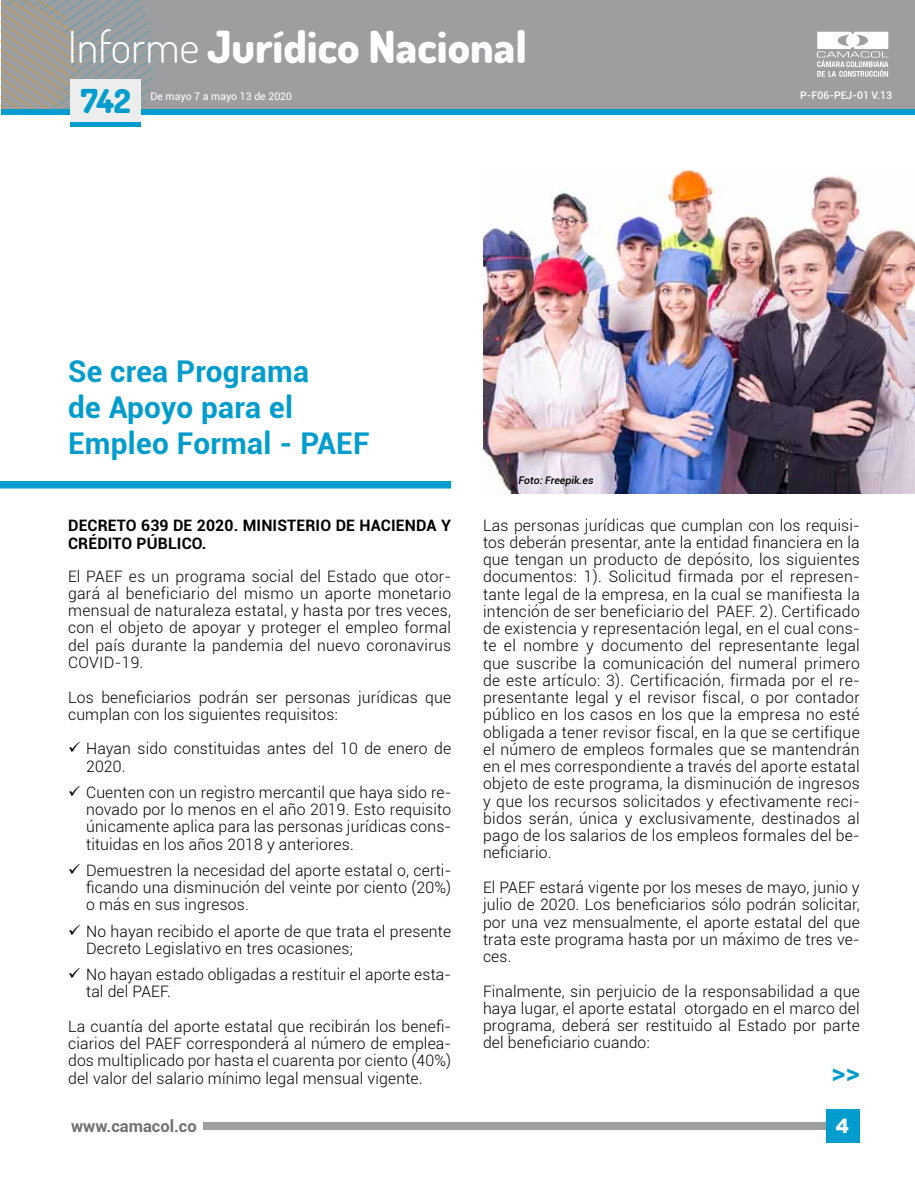
<style>
.page{position:relative;width:915px;height:1191px;background:#fff}
.page>*{position:absolute;margin:0;border:0;box-sizing:border-box;transform-origin:0 0}
.t1{font:800 44.25px "Dosis";color:#fff}
.t2{font:800 33px "Dosis";color:#009cce}
.t3{font:700 30px/36px "Roboto";letter-spacing:.01em;color:#009cce}
.t4{font:700 27px "Roboto";color:#009cce}
.t5{font:900 19.5px "Roboto";color:#fff}
.t6{font:900 19.5px "Arial";color:#fff}
.t7{font:700 16.5px "Roboto";color:#707172}
.t8{font:300 15.75px/17.2px "Roboto";letter-spacing:.01em;color:#000;text-align:justify}
.t9{font:700 15.75px "Roboto";letter-spacing:.01em;color:#000}
.t10{font:10.5px "Roboto";color:#fff}
.t11{font:500 10.5px "Roboto";color:#fff}
.t12{font:italic 500 10.5px "Roboto";color:#000}
.s1{font-weight:300}
</style>
<div class="page">
<div style="left:203px;top:1122px;width:655px;height:7px;background:#9c9e9f"></div>
<div style="left:825px;top:1109px;width:33px;height:34px;background:#009cce"></div>
<div style="left:1px;top:0;width:913px;height:108px;background:#9c9e9f"></div>
<div style="left:1px;top:109px;width:913px;height:5px;background:#009cce"></div>
<svg style="left:1px;top:0;width:158px;height:109px"></svg>
<svg style="left:817px;top:32px;width:71px;height:45px"></svg>
<div style="left:70px;top:122px;width:70px;height:5px;background:#009cce"></div>
<div style="left:70px;top:79px;width:70px;height:43px;background:#eceded"></div>
<img style="left:483px;top:170px;width:431px;height:323px">
<div style="left:0;top:481px;width:451px;height:7px;background:#009cce"></div>
<h1 class="t1" style="left:68px;top:18px;width:460px"><span class="s1">Informe</span> Jurídico Nacional</h1>
<h2 class="t2" style="left:81px;top:80px;width:51px">742</h2>
<p class="t10" style="left:150px;top:89px;width:143px">De mayo 7 a mayo 13 de 2020</p>
<h3 class="t3" style="left:68px;top:352px;width:300px">Se crea Programa<br>de Apoyo para el<br>Empleo Formal - PAEF</h3>
<p class="t12" style="left:518px;top:473px;width:76px">Foto: Freepik.es</p>
<p class="t11" style="left:800px;top:87px;width:93px">P-F06-PEJ-01 V.13</p>
<p class="t9" style="left:68px;top:515px;width:214px">Decreto 639 de 2020. Mi niste</p>
<p class="t9" style="left:305px;top:515px;width:147px">rio de Hacienda y</p>
<p class="t9" style="left:68px;top:533px;width:140px">Crédito Público.</p>
<p class="t8" style="left:68px;top:567px;width:384px">El PAEF es un programa social del Estado que otor&shy;gará al beneficiario del mismo un aporte monetario mensual de naturaleza estatal, y hasta por tres veces, con el objeto de apoyar y proteger el empleo formal del país durante la pandemia del nuevo coronavirus COVID-19.</p>
<p class="t8" style="left:68px;top:687px;width:384px">Los beneficiarios podrán ser personas jurídicas que cumplan con los siguientes requisitos:</p>
<p class="t8" style="left:86px;top:739px;width:366px;text-indent:-18px">✓ Hayan sido constituidas antes del 10 de enero de<br>2020.</p>
<p class="t8" style="left:86px;top:783px;width:366px;text-indent:-18px">✓ Cuenten con un registro mercantil que haya sido re&shy;novado por lo menos en el año 2019. Esto requisito únicamente aplica para las personas jurídicas cons&shy;tituidas en los años 2018 y anteriores.</p>
<p class="t8" style="left:86px;top:861px;width:366px;text-indent:-18px">✓ Demuestren la necesidad del aporte estatal o, certi&shy;ficando una disminución del veinte por ciento (20%) o más en sus ingresos.</p>
<p class="t8" style="left:86px;top:921px;width:366px;text-indent:-18px">✓ No hayan recibido el aporte de que trata el presente<br>Decreto Legislativo en tres ocasiones;</p>
<p class="t8" style="left:86px;top:965px;width:366px;text-indent:-18px">✓ No hayan estado obligadas a restituir el aporte esta&shy;tal del PAEF.</p>
<p class="t8" style="left:68px;top:1017px;width:384px">La cuantía del aporte estatal que recibirán los benefi&shy;ciarios del PAEF corresponderá al número de emplea&shy;dos multiplicado por hasta el cuarenta por ciento (40%) del valor del salario mínimo legal mensual vigente.</p>
<p class="t8" style="left:483px;top:516px;width:378px">Las personas jurídicas que cumplan con los requisi&shy;tos deberán presentar, ante la entidad financiera en la que tengan un producto de depósito, los siguientes documentos: 1). Solicitud firmada por el represen&shy;tante legal de la empresa, en la cual se manifiesta la intención de ser beneficiario del PAEF. 2). Certificado de existencia y representación legal, en el cual cons&shy;te el nombre y documento del representante legal que suscribe la comunicación del numeral primero de este artículo: 3). Certificación, firmada por el re&shy;presentante legal y el revisor fiscal, o por contador público en los casos en los que la empresa no esté obligada a tener revisor fiscal, en la que se certifique el número de empleos formales que se mantendrán en el mes correspondiente a través del aporte estatal objeto de este programa, la disminución de ingresos y que los recursos solicitados y efectivamente reci&shy;bidos serán, única y exclusivamente, destinados al pago de los salarios de los empleos formales del be&shy;neficiario.</p>
<p class="t8" style="left:483px;top:878px;width:378px">El PAEF estará vigente por los meses de mayo, junio y julio de 2020. Los beneficiarios sólo podrán solicitar, por una vez mensualmente, el aporte estatal del que trata este programa hasta por un máximo de tres ve&shy;ces.</p>
<p class="t8" style="left:483px;top:981px;width:378px">Finalmente, sin perjuicio de la responsabilidad a que haya lugar, el aporte estatal otorgado en el marco del programa, deberá ser restituido al Estado por parte del beneficiario cuando:</p>
<h3 class="t4" style="left:831px;top:1052px;width:30px">&gt;&gt;</h3>
<p class="t6" style="left:835px;top:1111px;width:15px">4</p>
<p class="t7" style="left:71px;top:1114px;width:127px">www.camacol.co</p>
<p class="t5" style="left:836px;top:1114px;width:13px">1</p>
</div>
